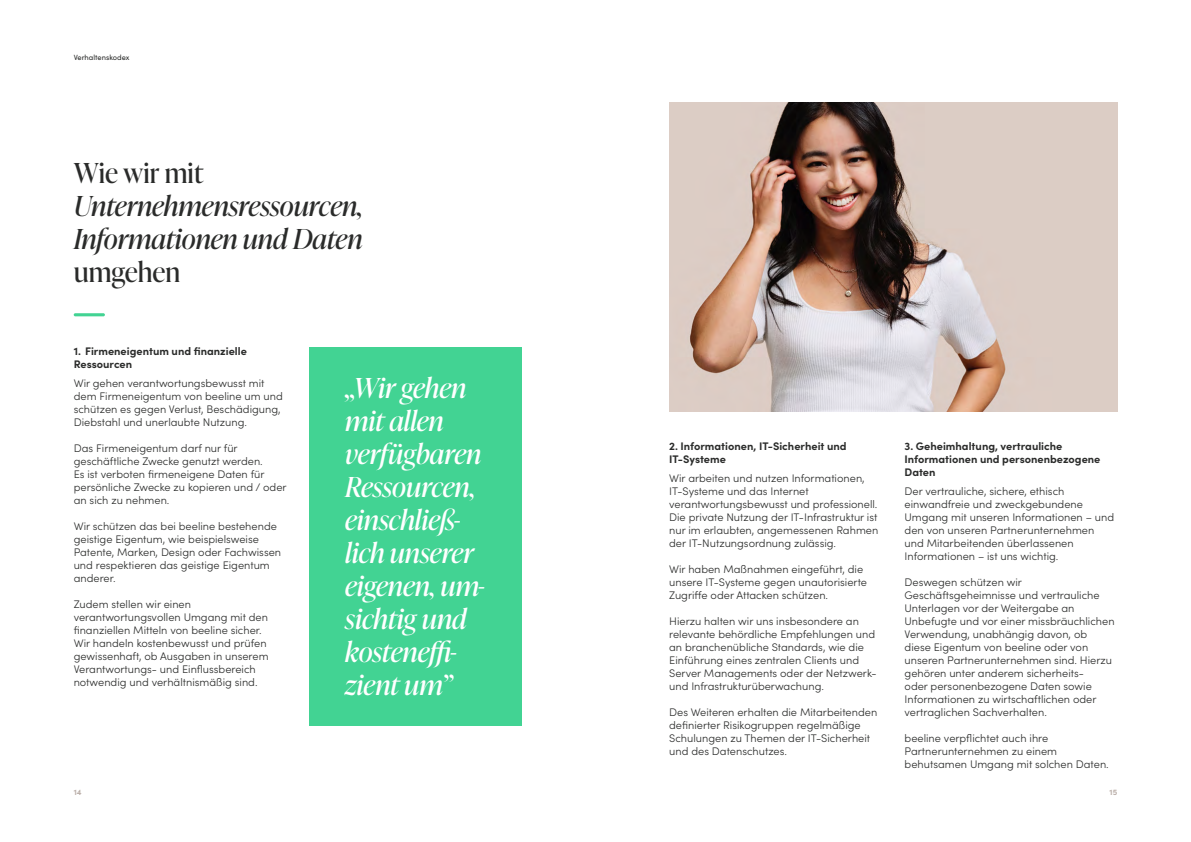
<style>
.page{position:relative;width:1191px;height:842px;background:#fff}
.page>*{position:absolute;margin:0;border:0;box-sizing:border-box;transform-origin:0 0}
.t1{font:italic 27.5px/33px "Ivy Presto Display";color:#fff}
.t2{font:italic 27.5px/33px "Ivy Presto Display";color:#2a2b2a}
.t3{font:27.5px "Ivy Presto Display";color:#2a2b2a}
.t4{font:300 11px/13px "Sofia Pro";color:#2a2b2a}
.t5{font:700 11px/13px "Sofia Pro";color:#2a2b2a}
.t6{font:700 8px "Sofia Pro";color:#baaea8}
.t7{font:7.5px "Sofia Pro";color:#2a2b2a}
</style>
<div class="page">
<hr style="left:74px;top:313px;width:31px;height:3px;background:#42d393;border-radius:2px">
<div style="left:309px;top:347px;width:213px;height:379px;background:#42d393"></div>
<img style="left:669px;top:102px;width:448px;height:309px">
<p class="t7" style="left:74px;top:52px;width:57px">Verhaltenskodex</p>
<h1 class="t3" style="left:74px;top:153px;width:131px">Wie wir mit</h1>
<h1 class="t2" style="left:74px;top:188px;width:291px">Unternehmensressourcen,<br>Informationen und Daten</h1>
<h1 class="t3" style="left:74px;top:252px;width:108px">umgehen</h1>
<p class="t5" style="left:74px;top:344px;width:175px">1. Firmeneigentum und finanzielle<br>Ressourcen</p>
<p class="t4" style="left:74px;top:376px;width:211px">Wir gehen verantwortungsbewusst mit dem Firmeneigentum von beeline um und schützen es gegen Verlust, Beschädigung, Diebstahl und unerlaubte Nutzung.</p>
<p class="t4" style="left:74px;top:441px;width:214px">Das Firmeneigentum darf nur für geschäftliche Zwecke genutzt werden.<br>Es ist verboten firmeneigene Daten für persönliche Zwecke zu kopieren und / oder an sich zu nehmen.</p>
<p class="t4" style="left:74px;top:519px;width:209px">Wir schützen das bei beeline bestehende geistige Eigentum, wie beispielsweise Patente, Marken, Design oder Fachwissen und respektieren das geistige Eigentum anderer.</p>
<p class="t4" style="left:74px;top:597px;width:196px">Zudem stellen wir einen verantwortungsvollen Umgang mit den finanziellen Mitteln von beeline sicher.<br>Wir handeln kostenbewusst und prüfen gewissenhaft, ob Ausgaben in unserem Verantwortungs- und Einflussbereich notwendig und verhältnismäßig sind.</p>
<h1 class="t1" style="left:345px;top:370px;width:141px">„Wir gehen mit allen verfügbaren<br>Ressourcen, einschließ&shy;lich unserer eigenen, um&shy;sichtig und kosteneffi&shy;zient um”</h1>
<p class="t5" style="left:669px;top:439px;width:179px">2. Informationen, IT-Sicherheit und<br>IT-Systeme</p>
<p class="t4" style="left:669px;top:471px;width:211px">Wir arbeiten und nutzen Informationen, IT-Systeme und das Internet verantwortungsbewusst und professionell.<br>Die private Nutzung der IT-Infrastruktur ist nur im erlaubten, angemessenen Rahmen der IT-Nutzungsordnung zulässig.</p>
<p class="t4" style="left:669px;top:562px;width:199px">Wir haben Maßnahmen eingeführt, die unsere IT-Systeme gegen unautorisierte<br>Zugriffe oder Attacken schützen.</p>
<p class="t4" style="left:669px;top:614px;width:209px">Hierzu halten wir uns insbesondere an relevante behördliche Empfehlungen und an branchenübliche Standards, wie die Einführung eines zentralen Clients und Server Managements oder der Netzwerk&shy;und Infrastrukturüberwachung.</p>
<p class="t4" style="left:669px;top:705px;width:209px">Des Weiteren erhalten die Mitarbeitenden definierter Risikogruppen regelmäßige Schulungen zu Themen der IT-Sicherheit und des Datenschutzes.</p>
<p class="t5" style="left:904px;top:439px;width:197px">3. Geheimhaltung, vertrauliche<br>Informationen und personenbezogene<br>Daten</p>
<p class="t4" style="left:904px;top:484px;width:211px">Der vertrauliche, sichere, ethisch einwandfreie und zweckgebundene Umgang mit unseren Informationen – und den von unseren Partnerunternehmen und Mitarbeitenden überlassenen Informationen – ist uns wichtig.</p>
<p class="t4" style="left:904px;top:575px;width:211px">Deswegen schützen wir Geschäftsgeheimnisse und vertrauliche Unterlagen vor der Weitergabe an Unbefugte und vor einer missbräuchlichen Verwendung, unabhängig davon, ob diese Eigentum von beeline oder von unseren Partnerunternehmen sind. Hierzu gehören unter anderem sicherheits-<br>oder personenbezogene Daten sowie Informationen zu wirtschaftlichen oder vertraglichen Sachverhalten.</p>
<p class="t4" style="left:904px;top:731px;width:206px">beeline verpflichtet auch ihre<br>Partnerunternehmen zu einem behutsamen Umgang mit solchen Daten.</p>
<p class="t6" style="left:74px;top:786px;width:9px">14</p>
<p class="t6" style="left:1109px;top:786px;width:9px">15</p>
</div>
